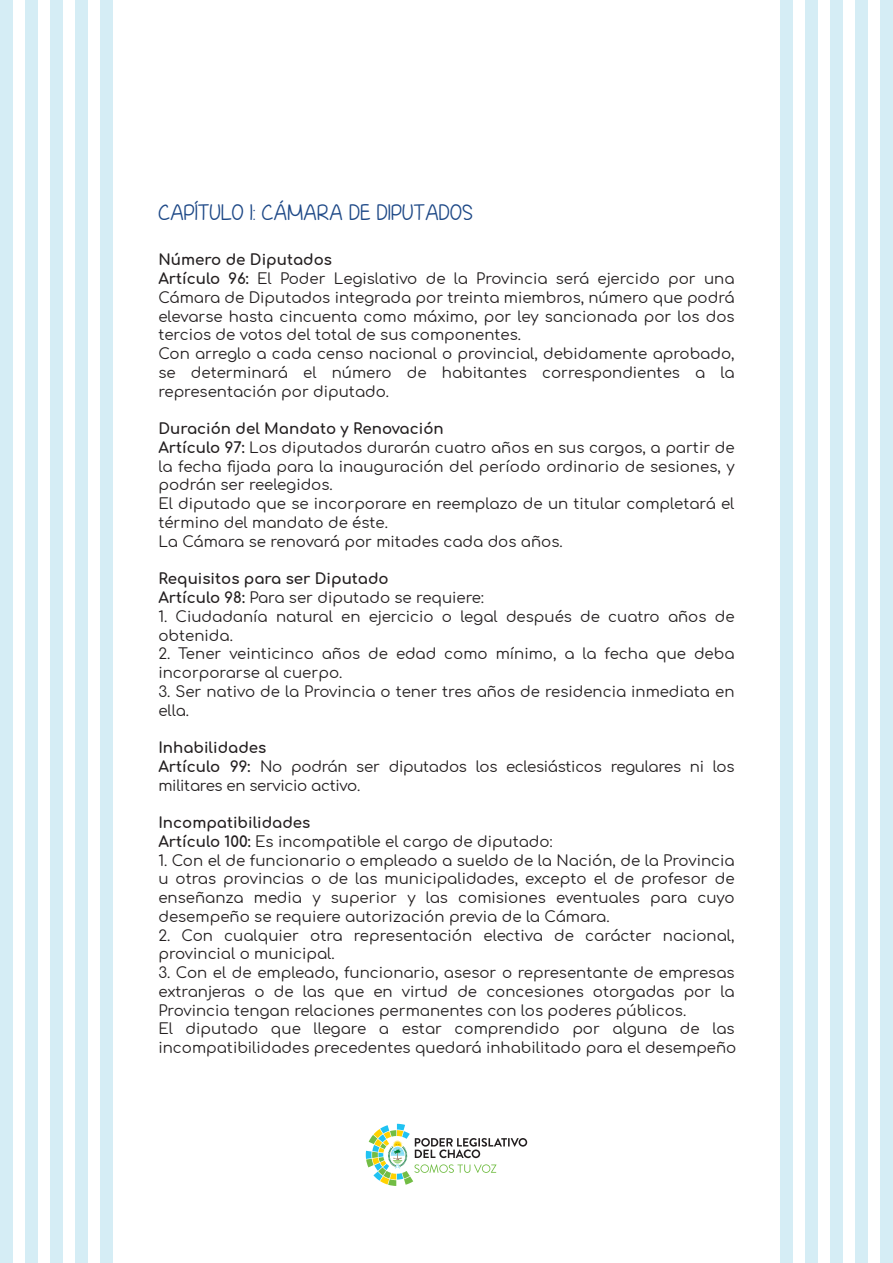
<style>
.page{position:relative;width:893px;height:1263px;background:#fff}
.page>*{position:absolute;margin:0;border:0;box-sizing:border-box;transform-origin:0 0}
.t1{font:22.5px "Itis Definitely Possible";letter-spacing:.02em;color:#1e4987}
.t2{font:15px/18.8px "Comfortaa";color:#231f20}
.t3{font:15px/18.8px "Comfortaa";letter-spacing:-.02em;color:#231f20}
.t4{font:700 15px/18.8px "Comfortaa";color:#231f20}
.s1{font-weight:700}
.s2{font-weight:400}
</style>
<div class="page">
<div style="left:805px;top:0;width:13px;height:1263px;background:#d5edf5"></div>
<div style="left:780px;top:0;width:12px;height:1263px;background:#d5edf5"></div>
<div style="left:880px;top:0;width:13px;height:1263px;background:#d5edf5"></div>
<div style="left:855px;top:0;width:13px;height:1263px;background:#d5edf5"></div>
<div style="left:830px;top:0;width:13px;height:1263px;background:#d5edf5"></div>
<div style="left:101px;top:0;width:12px;height:1263px;background:#d5edf5"></div>
<div style="left:75px;top:0;width:13px;height:1263px;background:#d5edf5"></div>
<div style="left:50px;top:0;width:13px;height:1263px;background:#d5edf5"></div>
<div style="left:25px;top:0;width:13px;height:1263px;background:#d5edf5"></div>
<div style="left:0;top:0;width:13px;height:1263px;background:#d5edf5"></div>
<svg style="left:366px;top:1124px;width:161px;height:62px"></svg>
<h1 class="t1" style="left:158px;top:199px;width:316px">CAPÍTULO I: CÁMARA DE DIPUTADOS</h1>
<p class="t2" style="left:158px;top:249px;width:578px"><span class="s1">Número de Diputados<br>Artículo 96:</span> El Poder Legislativo de la Provincia será ejercido por una Cámara de Diputados integrada por treinta miembros, número que podrá elevarse hasta cincuenta como máximo, por ley sancionada por los dos tercios de votos del total de sus componentes.<br>Con arreglo a cada censo nacional o provincial, debidamente aprobado, se determinará el número de habitantes correspondientes a la representación por diputado.</p>
<p class="t2" style="left:158px;top:417px;width:578px"><span class="s1">Duración del Mandato y Renovación<br>Artículo 97:</span> Los diputados durarán cuatro años en sus cargos, a partir de la fecha fijada para la inauguración del período ordinario de sesiones, y podrán ser reelegidos.<br>El diputado que se incorporare en reemplazo de un titular completará el término del mandato de éste.<br>La Cámara se renovará por mitades cada dos años.</p>
<p class="t4" style="left:158px;top:567px;width:327px">Requisitos para ser Diputado<br>Artículo 98: <span class="s2">Para ser diputado se requiere:</span></p>
<p class="t2" style="left:158px;top:605px;width:578px">1. Ciudadanía natural en ejercicio o legal después de cuatro años de obtenida.</p>
<p class="t2" style="left:158px;top:642px;width:578px">2. Tener veinticinco años de edad como mínimo, a la fecha que deba incorporarse al cuerpo.</p>
<p class="t2" style="left:158px;top:680px;width:578px">3. Ser nativo de la Provincia o tener tres años de residencia inmediata en ella.</p>
<p class="t3" style="left:158px;top:736px;width:578px"><span class="s1">Inhabilidades<br>Artículo 99:</span> No podrán ser diputados los eclesiásticos regulares ni los militares en servicio activo.</p>
<p class="t2" style="left:158px;top:811px;width:396px"><span class="s1">Incompatibilidades<br>Artículo 100:</span> Es incompatible el cargo de diputado:</p>
<p class="t2" style="left:158px;top:849px;width:578px;text-align:justify">1. Con el de funcionario o empleado a sueldo de la Nación, de la Provincia u otras provincias o de las municipalidades, excepto el de profesor de enseñanza media y superior y las comisiones eventuales para cuyo desempeño se requiere autorización previa de la Cámara.</p>
<p class="t2" style="left:158px;top:924px;width:578px">2. Con cualquier otra representación electiva de carácter nacional, provincial o municipal.</p>
<p class="t2" style="left:158px;top:961px;width:580px">3. Con el de empleado, funcionario, asesor o representante de empresas extranjeras o de las que en virtud de concesiones otorgadas por la Provincia tengan relaciones permanentes con los poderes públicos.<br>El diputado que llegare a estar comprendido por alguna de las incompatibilidades precedentes quedará inhabilitado para el desempeño</p>
</div>
